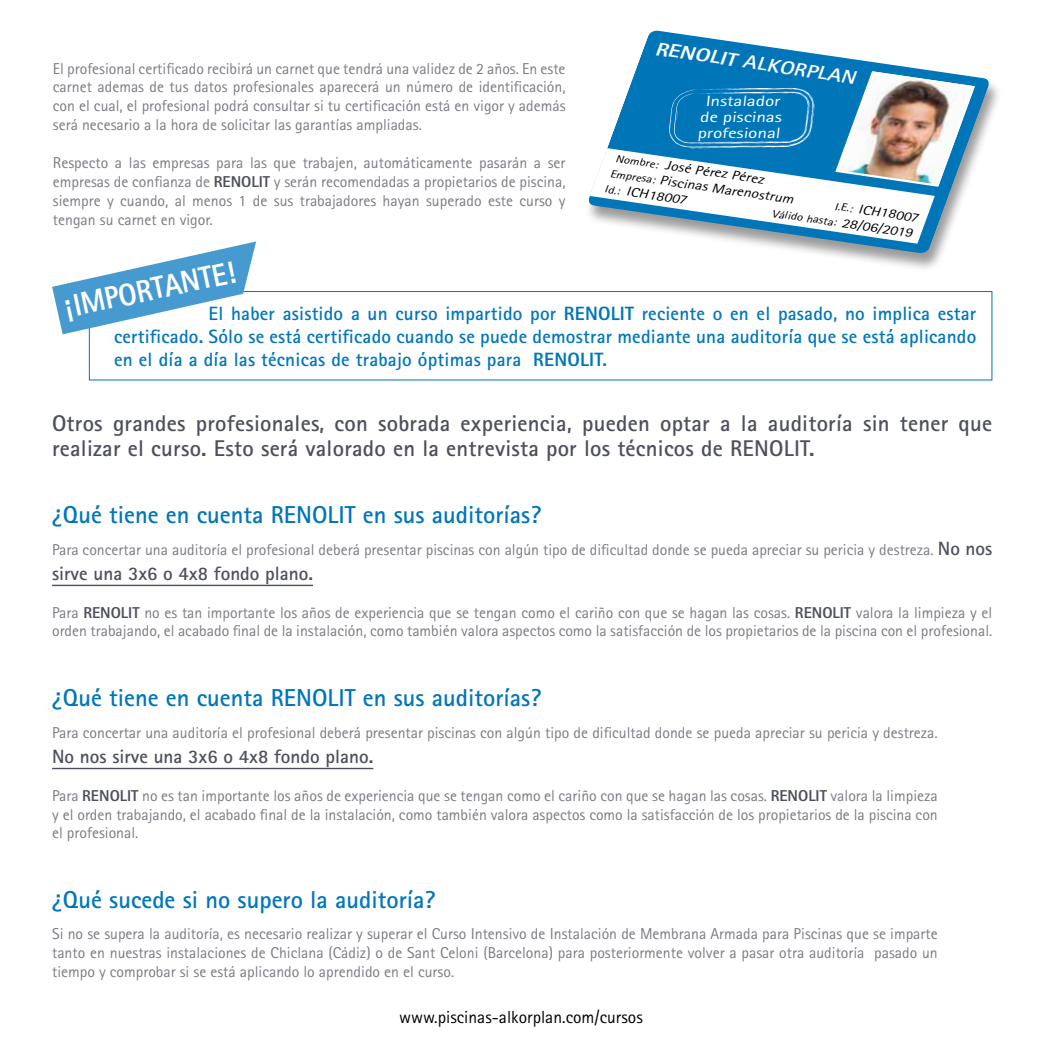
<style>
.page{position:relative;width:1042px;height:1042px;background:#fff}
.page>*{position:absolute;margin:0;border:0;box-sizing:border-box;transform-origin:0 0}
.t1{font:800 31.32px "Rotis Sans Serif";color:#fff;scale:.9 1}
.t2{font:700 24.5px "Rotis Sans Serif";color:#0076b9}
.t3{font:700 22.75px/24.5px "Rotis Sans Serif";letter-spacing:.01em;color:#4d505c}
.t4{font:700 19.25px/23.1px "Rotis Sans Serif";letter-spacing:.01em;color:#0076b9;text-align:justify}
.t5{font:700 19.25px "Rotis Sans Serif";color:#4d505c}
.t6{font:italic 700 18.9px "Rotis Sans Serif";color:#fff;scale:1.21 1}
.t7{font:17.5px "Rotis Sans Serif";color:#000}
.t8{font:15.75px/18.9px "Rotis Sans Serif";color:#7d7a83;text-align:justify}
.t9{font:14.88px/16.1px "Rotis Sans Serif";color:#fff;text-align:center;scale:1.28 1}
.t10{font:italic 12.95px/15.6px "Rotis Sans Serif";color:#000;scale:1.21 1}
.t11{font:italic 10.67px "Rotis Sans Serif";color:#000;scale:1.21 1}
.s1{font-weight:800;color:#4d505c}
.s2{font-weight:800}
.s3{font-size:10.67px}
.s4{font-weight:700;font-size:19.25px;color:#4d505c}
</style>
<div class="page">
<div style="left:89px;top:291px;width:903px;height:89px;border:1px solid #0076b9"></div>
<div style="left:584px;top:31px;width:419px;height:241px;background:#000;opacity:.4"></div>
<svg style="left:586px;top:31px;width:405px;height:223px"></svg>
<svg style="left:586px;top:70px;width:390px;height:174px"></svg>
<svg style="left:52px;top:241px;width:204px;height:93px"></svg>
<hr style="left:52px;top:585px;width:261px;height:1px;background:#4d505c">
<hr style="left:52px;top:768px;width:321px;height:1px;background:#4d505c">
<p class="t8" style="left:53px;top:59px;width:514px">El profesional certificado recibirá un carnet que tendrá una validez de 2 años. En este carnet ademas de tus datos profesionales aparecerá un número de identificación, con el cual, el profesional podrá consultar si tu certificación está en vigor y además será necesario a la hora de solicitar las garantías ampliadas.</p>
<p class="t8" style="left:53px;top:153px;width:514px">Respecto a las empresas para las que trabajen, automáticamente pasarán a ser empresas de confianza de <span class="s1">RENOLIT</span> y serán recomendadas a propietarios de piscina, siempre y cuando, al menos 1 de sus trabajadores hayan superado este curso y tengan su carnet en vigor.</p>
<p class="t6" style="left:657px;top:37px;width:169px;rotate:8deg"><span class="s2">RENOLIT</span> ALKORPLAN</p>
<p class="t9" style="left:697px;top:93px;width:67px;rotate:-1deg">Instalador de piscinas profesional</p>
<p class="t10" style="left:610px;top:149px;width:157px;text-indent:7px;rotate:8deg"><span class="s3">Nombre:</span> José Pérez Pérez<br><span class="s3">Empresa:</span> Piscinas Marenostrum<br><span class="s3">Id.:</span> ICH18007</p>
<p class="t10" style="left:836px;top:198px;width:71px;rotate:8deg"><span class="s3">I.E.:</span> ICH18007</p>
<p class="t11" style="left:773px;top:207px;width:55px;rotate:8deg">Válido hasta:</p>
<p class="t10" style="left:843px;top:215px;width:61px;rotate:8deg">28/06/2019</p>
<h1 class="t1" style="left:61px;top:288px;width:194px;rotate:-12deg">¡IMPORTANTE!</h1>
<p class="t4" style="left:114px;top:301px;width:864px;text-indent:94px">El haber asistido a un curso impartido por <span class="s2">RENOLIT</span> reciente o en el pasado, no implica estar certificado. Sólo se está certificado cuando se puede demostrar mediante una auditoría que se está aplicando en el día a día las técnicas de trabajo óptimas para <span class="s2">RENOLIT.</span></p>
<h3 class="t3" style="left:52px;top:411px;width:942px">Otros grandes profesionales, con sobrada experiencia, pueden optar a la auditoría sin tener que realizar el curso. Esto será valorado en la entrevista por los técnicos de RENOLIT.</h3>
<h2 class="t2" style="left:52px;top:499px;width:490px">¿Qué tiene en cuenta RENOLIT en sus auditorías?</h2>
<p class="t8" style="left:52px;top:540px;width:942px">Para concertar una auditoría el profesional deberá presentar piscinas con algún tipo de dificultad donde se pueda apreciar su pericia y destreza. <span class="s4">No nos</span></p>
<p class="t5" style="left:52px;top:561px;width:262px">sirve una 3x6 o 4x8 fondo plano.</p>
<p class="t8" style="left:52px;top:603px;width:942px">Para <span class="s1">RENOLIT</span> no es tan importante los años de experiencia que se tengan como el cariño con que se hagan las cosas. <span class="s1">RENOLIT</span> valora la limpieza y el orden trabajando, el acabado final de la instalación, como también valora aspectos como la satisfacción de los propietarios de la piscina con el profesional.</p>
<h2 class="t2" style="left:52px;top:682px;width:490px">¿Qué tiene en cuenta RENOLIT en sus auditorías?</h2>
<p class="t8" style="left:52px;top:723px;width:887px">Para concertar una auditoría el profesional deberá presentar piscinas con algún tipo de dificultad donde se pueda apreciar su pericia y destreza.</p>
<p class="t5" style="left:52px;top:744px;width:323px">No nos sirve una 3x6 o 4x8 fondo plano.</p>
<p class="t8" style="left:52px;top:786px;width:887px">Para <span class="s1">RENOLIT</span> no es tan importante los años de experiencia que se tengan como el cariño con que se hagan las cosas. <span class="s1">RENOLIT</span> valora la limpieza y el orden trabajando, el acabado final de la instalación, como también valora aspectos como la satisfacción de los propietarios de la piscina con el profesional.</p>
<h2 class="t2" style="left:52px;top:884px;width:385px">¿Qué sucede si no supero la auditoría?</h2>
<p class="t8" style="left:52px;top:924px;width:887px">Si no se supera la auditoría, es necesario realizar y superar el Curso Intensivo de Instalación de Membrana Armada para Piscinas que se imparte tanto en nuestras instalaciones de Chiclana (Cádiz) o de Sant Celoni (Barcelona) para posteriormente volver a pasar otra auditoría pasado un tiempo y comprobar si se está aplicando lo aprendido en el curso.</p>
<p class="t7" style="left:399px;top:1007px;width:245px">www.piscinas-alkorplan.com/cursos</p>
</div>
